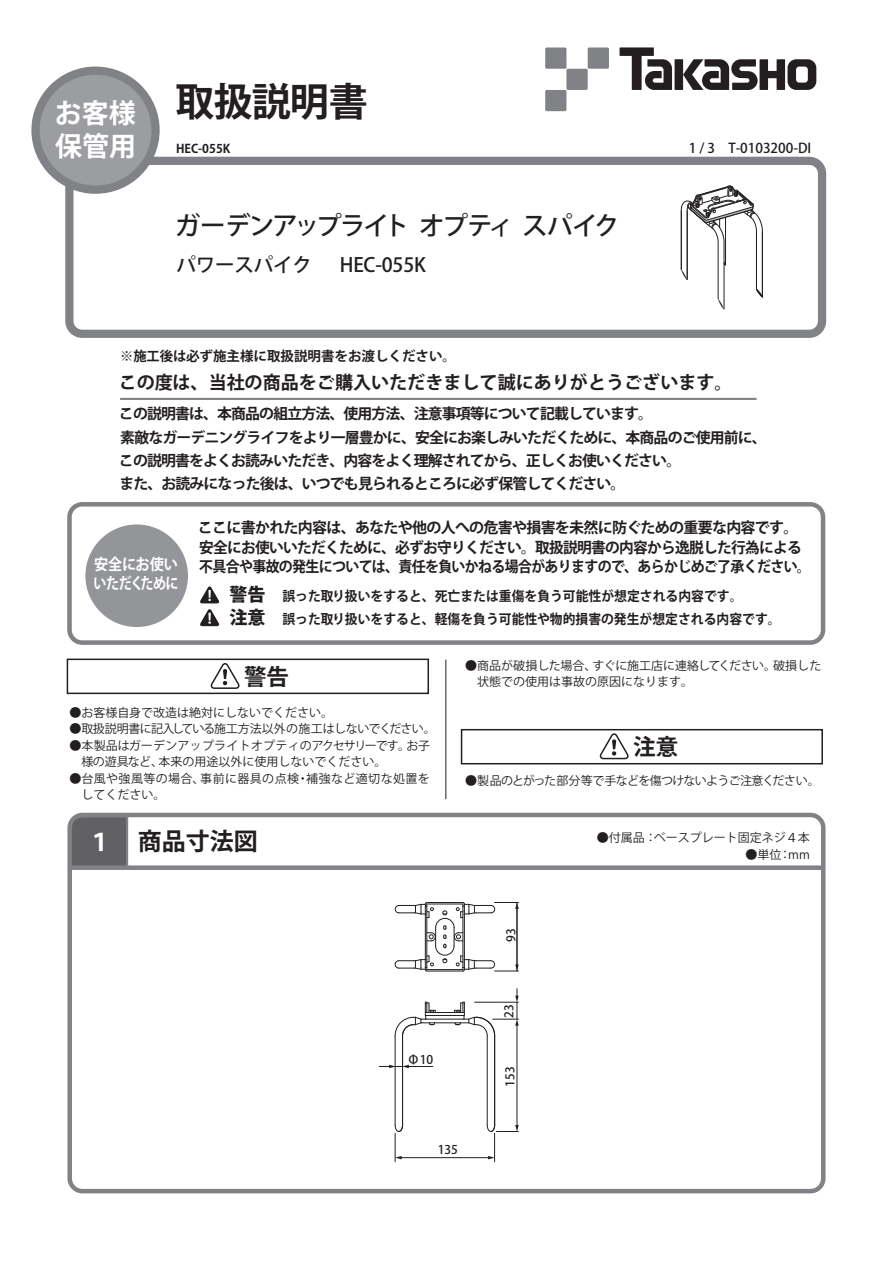
<style>
.page{position:relative;width:893px;height:1263px;background:#fff}
.page>*{position:absolute;margin:0;border:0;box-sizing:border-box;transform-origin:0 0}
.t1{font:700 39px "Koz Go Pro";letter-spacing:-.025em;color:#231f20}
.t2{font:700 27px "Koz Go Pro";color:#fff}
.t3{font:500 25.5px "Koz Go Pro";letter-spacing:-.075em;color:#231f20}
.t4{font:700 24px "Koz Go Pro";color:#231f20}
.t5{font:700 22.5px "Koz Go Pro";color:#231f20}
.t6{font:500 19.5px "Koz Go Pro";letter-spacing:-.01em;color:#231f20}
.t7{font:700 18px "Koz Go Pro";color:#231f20}
.t8{font:800 18px/23.1px "Koz Go Pro";color:#231f20}
.t9{font:700 15.75px "Koz Go Pro";letter-spacing:-.04em;color:#fff;scale:.83 1}
.t10{font:700 15.75px "Koz Go Pro";letter-spacing:-.04em;color:#fff;scale:.9 1}
.t11{font:700 15px/19.5px "Koz Go Pro";letter-spacing:-.05em;color:#231f20}
.t12{font:700 15px "Koz Go Pro";letter-spacing:-.05em;color:#231f20;scale:.93 1}
.t13{font:700 14.85px/23.4px "Koz Go Pro";letter-spacing:-.055em;color:#231f20}
.t14{font:700 13.5px/22.6px "Koz Go Pro";color:#231f20;scale:.95 1}
.t15{font:700 13.5px "Koz Go Pro";color:#231f20}
.t16{font:500 13.5px "Koz Go Pro";color:#231f20}
.t17{font:12px/16.5px "Koz Go Pro";color:#231f20}
.t18{font:12px/16.5px "Koz Go Pro";letter-spacing:.035em;color:#231f20}
.t19{font:12px "Koz Go Pro";letter-spacing:-.04em;color:#231f20}
.t20{font:12px "Koz Go Pro";letter-spacing:-.06em;color:#231f20}
.t21{font:500 12px "Koz Go Pro";color:#231f20}
.t22{font:700 12px "Koz Go Pro";color:#231f20}
.s1{color:#fff}
</style>
<div class="page">
<div style="left:85px;top:524px;width:103px;height:103px;background:#939598;border-radius:50%"></div>
<svg style="left:200px;top:609px;width:20px;height:17px"></svg>
<svg style="left:200px;top:586px;width:19px;height:17px"></svg>
<div style="left:67px;top:502px;width:758px;height:143px;border:5px solid #808285;border-radius:13px"></div>
<hr style="left:120px;top:398px;width:637px;height:2px;background:#808285">
<svg style="left:619px;top:47px;width:53px;height:43px"></svg>
<div style="left:675px;top:59px;width:8px;height:31px;background:#231f20"></div>
<svg style="left:683px;top:59px;width:133px;height:31px"></svg>
<div style="left:545px;top:47px;width:21px;height:22px;background:#808285"></div>
<div style="left:566px;top:69px;width:22px;height:21px;background:#808285"></div>
<div style="left:588px;top:47px;width:21px;height:22px;background:#808285"></div>
<div style="left:545px;top:90px;width:21px;height:21px;background:#808285"></div>
<div style="left:65px;top:157px;width:761px;height:181px;border:8px solid #808285;border-radius:13px"></div>
<div style="left:36px;top:71px;width:120px;height:119px;background:#9b9da0;border-radius:50%"></div>
<div style="left:31px;top:67px;width:129px;height:127px;border:8px solid #808285;border-radius:50%"></div>
<hr style="left:517px;top:1024px;width:1px;height:102px;background:#231f20">
<svg style="left:379px;top:1065px;width:54px;height:3px"></svg>
<hr style="left:402px;top:1036px;width:1px;height:89px;background:#231f20">
<hr style="left:395px;top:1036px;width:1px;height:89px;background:#231f20">
<hr style="left:494px;top:1036px;width:1px;height:89px;background:#231f20">
<hr style="left:487px;top:1036px;width:1px;height:89px;background:#231f20">
<hr style="left:421px;top:1022px;width:48px;height:1px;background:#231f20">
<hr style="left:427px;top:1019px;width:36px;height:1px;background:#231f20">
<hr style="left:427px;top:1015px;width:36px;height:1px;background:#231f20">
<hr style="left:427px;top:1012px;width:36px;height:1px;background:#231f20">
<svg style="left:395px;top:1002px;width:41px;height:34px"></svg>
<svg style="left:454px;top:988px;width:65px;height:48px"></svg>
<hr style="left:400px;top:1157px;width:89px;height:1px;background:#231f20">
<svg style="left:395px;top:1123px;width:8px;height:39px"></svg>
<svg style="left:487px;top:1123px;width:32px;height:39px"></svg>
<svg style="left:395px;top:902px;width:124px;height:70px"></svg>
<div style="left:67px;top:659px;width:362px;height:35px;border:2px solid #231f20"></div>
<svg style="left:211px;top:661px;width:31px;height:28px"></svg>
<div style="left:461px;top:729px;width:362px;height:35px;border:2px solid #231f20"></div>
<svg style="left:600px;top:731px;width:31px;height:29px"></svg>
<hr style="left:446px;top:660px;width:1px;height:139px;background:#231f20">
<div style="left:72px;top:818px;width:57px;height:47px;background:#616164"></div>
<div style="left:67px;top:813px;width:758px;height:380px;border:4px solid #808285;border-radius:13px"></div>
<div style="left:70px;top:865px;width:753px;height:5px;background:#808285"></div>
<hr style="left:762px;top:231px;width:1px;height:66px;background:#231f20">
<hr style="left:756px;top:231px;width:1px;height:58px;background:#231f20">
<hr style="left:725px;top:199px;width:1px;height:66px;background:#231f20">
<hr style="left:724px;top:242px;width:1px;height:67px;background:#231f20">
<hr style="left:718px;top:242px;width:1px;height:57px;background:#231f20">
<hr style="left:687px;top:210px;width:1px;height:70px;background:#231f20">
<hr style="left:681px;top:210px;width:1px;height:60px;background:#231f20">
<svg style="left:756px;top:289px;width:6px;height:8px"></svg>
<svg style="left:681px;top:269px;width:6px;height:11px"></svg>
<svg style="left:718px;top:299px;width:6px;height:10px"></svg>
<svg style="left:681px;top:185px;width:82px;height:58px"></svg>
<h1 class="t1" style="left:55px;top:77px;width:315px"><sub>お客様</sub> 取扱説明書</h1>
<h2 class="t2" style="left:55px;top:129px;width:82px">保管用</h2>
<p class="t16" style="left:689px;top:139px;width:124px">1 / 3　T-0103200-DI</p>
<p class="t22" style="left:176px;top:141px;width:56px">HEC-055K</p>
<h3 class="t3" style="left:175px;top:210px;width:446px">ガーデンアップライト オプティ スパイク</h3>
<h3 class="t6" style="left:176px;top:252px;width:137px">パワースパイク</h3>
<h3 class="t6" style="left:340px;top:252px;width:88px">HEC-055K</h3>
<p class="t15" style="left:120px;top:347px;width:337px">※施工後は必ず施主様に取扱説明書をお渡しください。</p>
<p class="t7" style="left:119px;top:371px;width:615px">この度は、当社の商品をご購入いただきまして誠にありがとうございます。</p>
<p class="t13" style="left:119px;top:403px;width:649px">この説明書は、本商品の組立方法、使用方法、注意事項等について記載しています。<br>素敵なガーデニングライフをより一層豊かに、安全にお楽しみいただくために、本商品のご使用前に、この説明書をよくお読みいただき、内容をよく理解されてから、正しくお使いください。<br>また、お読みになった後は、いつでも見られるところに必ず保管してください。</p>
<p class="t11" style="left:198px;top:519px;width:605px">ここに書かれた内容は、あなたや他の人への危害や損害を未然に防ぐための重要な内容です。安全にお使いいただくために、必ずお守りください。取扱説明書の内容から逸脱した行為による</p>
<p class="t10" style="left:94px;top:554px;width:95px">安全にお使い</p>
<p class="t12" style="left:199px;top:557px;width:659px">不具合や事故の発生については、責任を負いかねる場合がありますので、あらかじめご了承ください。</p>
<p class="t9" style="left:94px;top:573px;width:104px">いただくために</p>
<p class="t14" style="left:282px;top:586px;width:526px">誤った取り扱いをすると、死亡または重傷を負う可能性が想定される内容です。<br>誤った取り扱いをすると、軽傷を負う可能性や物的損害の発生が想定される内容です。</p>
<p class="t8" style="left:229px;top:584px;width:37px">警告注意</p>
<h3 class="t5" style="left:244px;top:662px;width:46px">警告</h3>
<p class="t17" style="left:69px;top:704px;width:265px">●お客様自身で改造は絶対にしないでください。</p>
<p class="t19" style="left:69px;top:721px;width:368px">●取扱説明書に記入している施工方法以外の施工はしないでください。</p>
<p class="t17" style="left:81px;top:737px;width:350px;text-indent:-12px">●本製品はガーデンアップライトオプティのアクセサリーです。お子様の遊具など、本来の用途以外に使用しないでください。</p>
<p class="t18" style="left:81px;top:770px;width:350px;text-indent:-12px">●台風や強風等の場合、事前に器具の点検・補強など適切な処置をしてください。</p>
<h3 class="t4" style="left:88px;top:825px;width:171px"><span class="s1">１</span> 商品寸法図</h3>
<p class="t17" style="left:477px;top:657px;width:346px;text-indent:-12px">●商品が破損した場合、すぐに施工店に連絡してください。破損した状態での使用は事故の原因になります。</p>
<h3 class="t5" style="left:633px;top:732px;width:46px">注意</h3>
<p class="t20" style="left:465px;top:773px;width:356px">●製品のとがった部分等で手などを傷つけないようご注意ください。</p>
<p class="t17" style="left:597px;top:830px;width:215px">●付属品：ベースプレート固定ネジ４本</p>
<p class="t17" style="left:745px;top:847px;width:66px">●単位：mm</p>
<p class="t21" style="left:408px;top:1052px;width:27px">Φ10</p>
<p class="t21" style="left:438px;top:1142px;width:22px">135</p>
<p class="t21" style="left:503px;top:942px;width:15px;rotate:-90deg">93</p>
<p class="t21" style="left:501px;top:1018px;width:15px;rotate:-90deg">23</p>
<p class="t21" style="left:502px;top:1087px;width:22px;rotate:-90deg">153</p>
</div>
